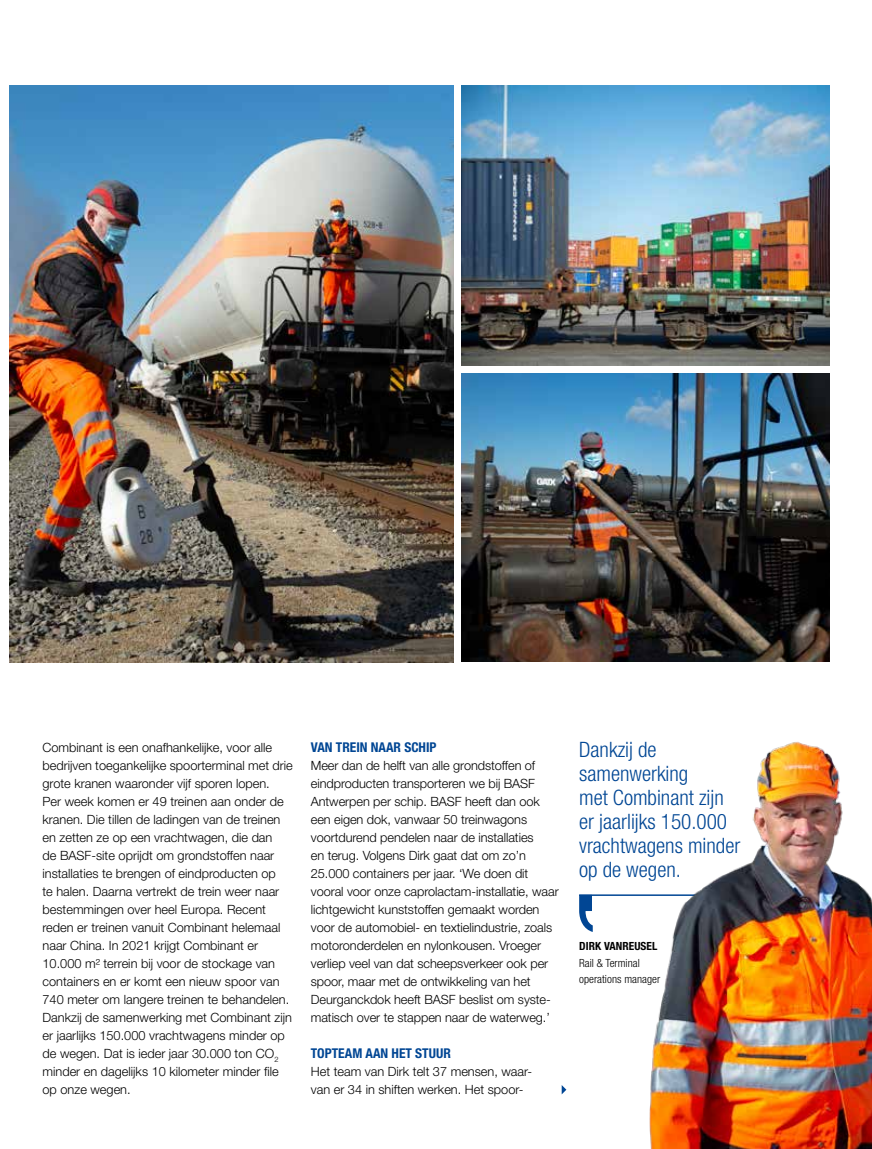
<style>
.page{position:relative;width:872px;height:1149px;background:#fff}
.page>*{position:absolute;margin:0;border:0;box-sizing:border-box;transform-origin:0 0}
.t1{font:300 condensed 21.15px/24px "Helvetica Neue LT Std";color:#014694}
.t2{font:700 condensed 13.5px "Helvetica Neue LT Std";color:#014694}
.t3{font:300 12.75px/18px "Helvetica Neue LT Std";color:#000}
.t4{font:300 condensed 11.25px/16.5px "Helvetica Neue LT Std";letter-spacing:.005em;color:#000}
.t5{font:700 condensed 11.25px "Helvetica Neue LT Std";letter-spacing:.005em;color:#000}
</style>
<div class="page">
<svg style="left:579px;top:895px;width:14px;height:36px"></svg>
<hr style="left:579px;top:894px;width:169px;height:1px;background:#014694">
<img style="left:10px;top:85px;width:444px;height:576px">
<img style="left:462px;top:373px;width:367px;height:288px">
<img style="left:462px;top:85px;width:367px;height:281px">
<img style="left:636px;top:742px;width:236px;height:406px">
<svg style="left:561px;top:1085px;width:5px;height:8px"></svg>
<p class="t3" style="left:43px;top:737px;width:252px">Combinant is een onafhankelijke, voor alle bedrijven toegankelijke spoorterminal met drie grote kranen waaronder vijf sporen lopen.<br>Per week komen er 49 treinen aan onder de kranen. Die tillen de ladingen van de treinen en zetten ze op een vrachtwagen, die dan<br>de BASF-site oprijdt om grondstoffen naar installaties te brengen of eindproducten op<br>te halen. Daarna vertrekt de trein weer naar bestemmingen over heel Europa. Recent reden er treinen vanuit Combinant helemaal naar China. In 2021 krijgt Combinant er 10.000 m² terrein bij voor de stockage van containers en er komt een nieuw spoor van 740 meter om langere treinen te behandelen.<br>Dankzij de samenwerking met Combinant zijn er jaarlijks 150.000 vrachtwagens minder op de wegen. Dat is ieder jaar 30.000 ton CO<sub>2 </sub>minder en dagelijks 10 kilometer minder file op onze wegen.</p>
<p class="t2" style="left:311px;top:738px;width:127px">VAN TREIN NAAR SCHIP</p>
<p class="t3" style="left:311px;top:755px;width:249px">Meer dan de helft van alle grondstoffen of eindproducten transporteren we bij BASF Antwerpen per schip. BASF heeft dan ook een eigen dok, vanwaar 50 treinwagons voortdurend pendelen naar de installaties<br>en terug. Volgens Dirk gaat dat om zo’n 25.000 containers per jaar. ‘We doen dit vooral voor onze caprolactam-installatie, waar lichtgewicht kunststoffen gemaakt worden voor de automobiel- en textielindustrie, zoals motoronderdelen en nylonkousen. Vroeger verliep veel van dat scheepsverkeer ook per spoor, maar met de ontwikkeling van het Deurganckdok heeft BASF beslist om syste&shy;matisch over te stappen naar de waterweg.’</p>
<p class="t2" style="left:311px;top:1044px;width:141px">TOPTEAM AAN HET STUUR</p>
<p class="t3" style="left:311px;top:1061px;width:223px">Het team van Dirk telt 37 mensen, waar&shy;van er 34 in shiften werken. Het spoor-</p>
<h1 class="t1" style="left:579px;top:736px;width:163px">Dankzij de samenwerking<br>met Combinant zijn er jaarlijks 150.000 vrachtwagens minder op de wegen.</h1>
<p class="t5" style="left:579px;top:939px;width:80px">DIRK VANREUSEL</p>
<p class="t4" style="left:579px;top:954px;width:83px">Rail &amp; Terminal operations manager</p>
</div>
